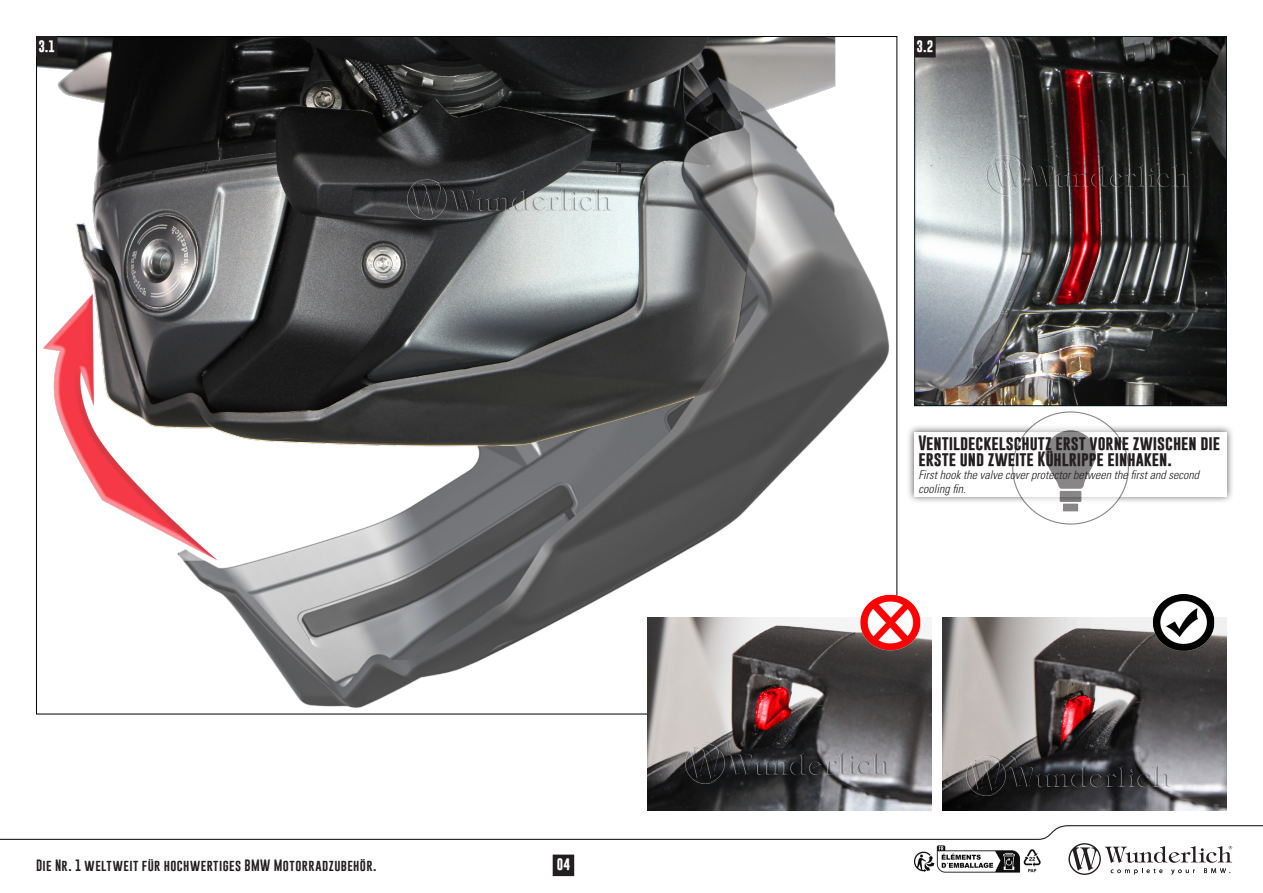
<style>
.page{position:relative;width:1263px;height:893px;background:#fff}
.page>*{position:absolute;margin:0;border:0;box-sizing:border-box;transform-origin:0 0}
.BU{font:700 15px/15.8px "Gobold";color:#231f20}
.BU-2{font:italic 300 condensed 12px/13.5px "Univers LT Std";color:#231f20}
.t1{font:12px "Gobold";letter-spacing:.035em;color:#231f20}
.t2{font:700 12px "Gobold";color:#fff}
</style>
<div class="page">
<svg style="left:0;top:825px;width:1263px;height:50px"></svg>
<div style="left:906px;top:424px;width:328px;height:80px;background:#231f20;opacity:.75"></div>
<div style="left:914px;top:432px;width:313px;height:64px;background:#fff"></div>
<img style="left:38px;top:38px;width:852px;height:671px">
<img style="left:916px;top:38px;width:309px;height:366px">
<div style="left:914px;top:36px;width:313px;height:370px;border:1px solid #011622"></div>
<img style="left:647px;top:618px;width:284px;height:192px">
<img style="left:943px;top:618px;width:284px;height:192px">
<div style="left:553px;top:855px;width:21px;height:21px;background:#231f20"></div>
<div style="left:1013px;top:412px;width:115px;height:112px;background:#fff;border-radius:50%"></div>
<svg style="left:1060px;top:491px;width:21px;height:11px"></svg>
<svg style="left:1045px;top:430px;width:51px;height:59px"></svg>
<div style="left:1063px;top:504px;width:15px;height:7px;background:#888687"></div>
<div style="left:37px;top:37px;width:20px;height:20px;background:#231f20"></div>
<div style="left:36px;top:36px;width:21px;height:21px;border:1px solid #231f20"></div>
<img style="left:408px;top:178px;width:206px;height:41px">
<img style="left:987px;top:154px;width:206px;height:41px">
<div style="left:915px;top:37px;width:20px;height:20px;background:#231f20"></div>
<div style="left:914px;top:36px;width:21px;height:21px;border:1px solid #231f20"></div>
<img style="left:1135px;top:594px;width:92px;height:89px">
<img style="left:840px;top:566px;width:88px;height:117px">
<img style="left:686px;top:743px;width:205px;height:40px">
<img style="left:967px;top:755px;width:206px;height:41px">
<img style="left:913px;top:845px;width:129px;height:28px">
<p class="t2" style="left:38px;top:38px;width:18px">3.1</p>
<p class="t2" style="left:916px;top:38px;width:18px">3.2</p>
<p class="t1" style="left:36px;top:858px;width:342px">Die Nr. 1 weltweit für hochwertiges BMW Motorradzubehör.</p>
<p class="t2" style="left:557px;top:857px;width:15px">04</p>
<p class="BU" style="left:918px;top:435px;width:303px">Ventildeckelschutz erst vorne zwischen die erste und zweite Kühlrippe einhaken.</p>
<p class="BU-2" style="left:918px;top:468px;width:282px">First hook the valve cover protector between the first and second cooling fin.</p>
</div>
